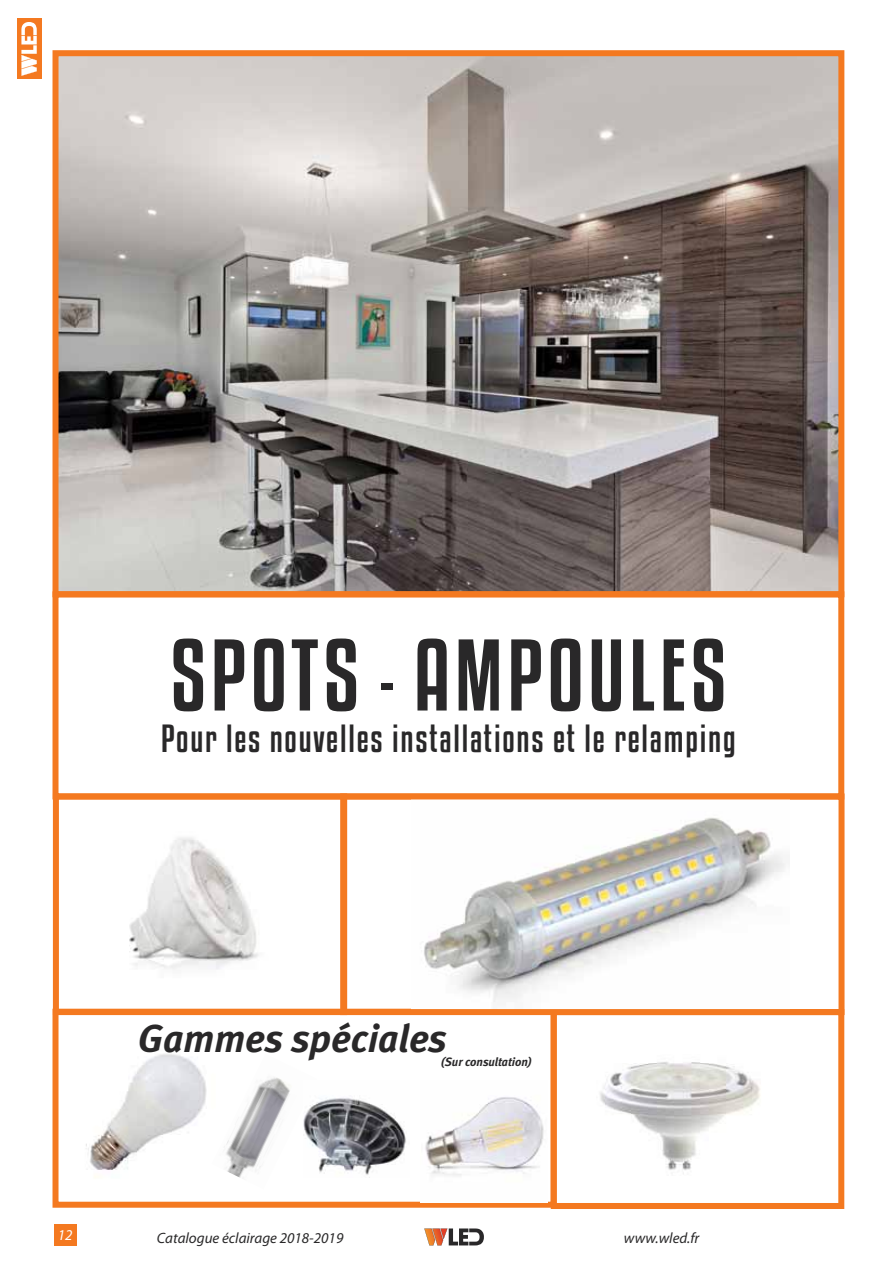
<style>
.page{position:relative;width:893px;height:1263px;background:#fff}
.page>*{position:absolute;margin:0;border:0;box-sizing:border-box;transform-origin:0 0}
.t1{font:90px "Kenyan Coffee Rg";letter-spacing:.05em;color:#292829}
.t2{font:italic 700 39px "Meta";color:#292829}
.t3{font:34.5px "Kenyan Coffee Rg";letter-spacing:.05em;color:#292829}
.t4{font:italic 15px "Myriad Pro";color:#292829}
.t5{font:italic 15px "Myriad Pro";color:#fff}
.t6{font:italic 700 12px "Meta";color:#292829}
.s1{font-size:72px}
</style>
<div class="page">
<div style="left:54px;top:1224px;width:22px;height:21px;background:#f47920"></div>
<svg style="left:424px;top:1228px;width:60px;height:17px"></svg>
<div style="left:18px;top:19px;width:24px;height:60px;background:#f47920"></div>
<svg style="left:21px;top:22px;width:16px;height:54px"></svg>
<img style="left:60px;top:57px;width:777px;height:533px">
<div style="left:53px;top:50px;width:791px;height:547px;border:6px solid #f47920"></div>
<img style="left:129px;top:837px;width:130px;height:133px">
<div style="left:53px;top:793px;width:294px;height:222px;border:6px solid #f47920"></div>
<img style="left:600px;top:1062px;width:160px;height:112px">
<div style="left:551px;top:1009px;width:293px;height:200px;border:6px solid #f47920"></div>
<img style="left:86px;top:1054px;width:121px;height:124px">
<div style="left:53px;top:1009px;width:504px;height:199px;border:6px solid #f47920"></div>
<div style="left:53px;top:591px;width:791px;height:208px;border:6px solid #f47920"></div>
<img style="left:424px;top:817px;width:362px;height:185px">
<div style="left:340px;top:793px;width:504px;height:222px;border:6px solid #f47920"></div>
<img style="left:420px;top:1097px;width:128px;height:105px">
<img style="left:224px;top:1077px;width:66px;height:101px">
<img style="left:303px;top:1098px;width:103px;height:77px">
<h1 class="t1" style="left:170px;top:621px;width:557px">SPOTS <span class="s1">-</span> AMPOULES</h1>
<p class="t3" style="left:161px;top:717px;width:576px">Pour les nouvelles installations et le relamping</p>
<p class="t2" style="left:138px;top:1015px;width:311px">Gammes spéciales</p>
<p class="t6" style="left:441px;top:1055px;width:93px">(Sur consultation)</p>
<p class="t5" style="left:58px;top:1225px;width:16px">12</p>
<p class="t4" style="left:157px;top:1228px;width:188px">Catalogue éclairage 2018-2019</p>
<p class="t4" style="left:624px;top:1228px;width:77px">www.wled.fr</p>
</div>
